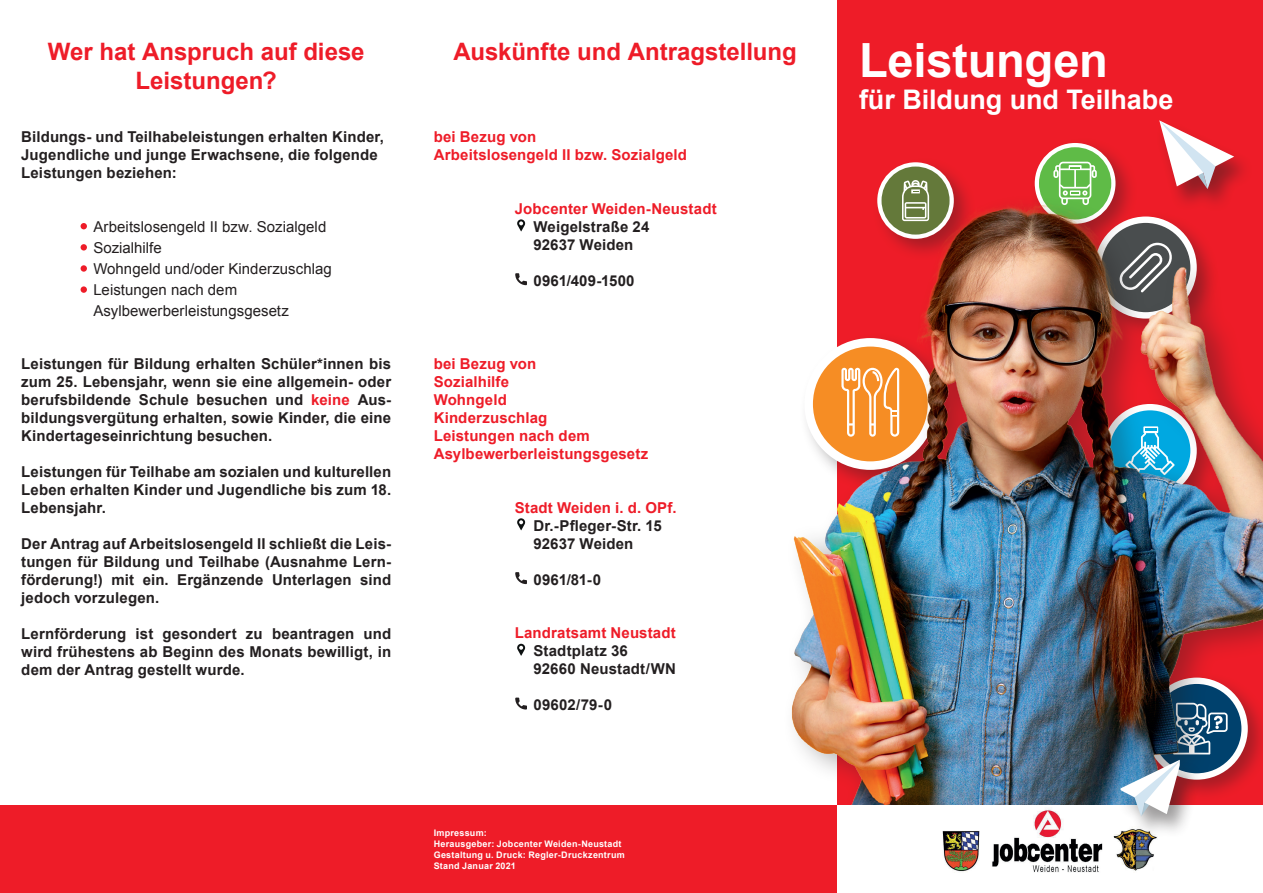
<style>
.page{position:relative;width:1263px;height:893px;background:#fff}
.page>*{position:absolute;margin:0;border:0;box-sizing:border-box;transform-origin:0 0}
.t1{font:700 47.1px "Arial";letter-spacing:-.005em;color:#fff}
.t2{font:700 27px "Arial";letter-spacing:-.005em;color:#fff}
.t3{font:700 24px/28.8px "Arial";color:#ee1c28;text-align:center}
.t4{font:700 15px/18px "Arial";letter-spacing:.01em;color:#231f20}
.t5{font:700 15px/18px "Arial";letter-spacing:.01em;color:#ee1c28}
.t6{font:15px/21px "Arial";letter-spacing:.005em;color:#231f20}
.t7{font:700 9px/10.8px "Arial";letter-spacing:.025em;color:#fff}
.s1{color:#ee1c28}
</style>
<div class="page">
<div style="left:838px;top:0;width:425px;height:893px;background:#ee1c28"></div>
<div style="left:0;top:806px;width:412px;height:87px;background:#ee1c28"></div>
<div style="left:412px;top:806px;width:426px;height:87px;background:#ee1c28"></div>
<img style="left:754px;top:125px;width:509px;height:681px">
<div style="left:1155px;top:121px;width:100px;height:93px;background:#231f20;opacity:.45"></div>
<svg style="left:1039px;top:120px;width:195px;height:192px"></svg>
<div style="left:838px;top:806px;width:425px;height:87px;background:#fff"></div>
<img style="left:942px;top:809px;width:212px;height:63px">
<div style="left:1116px;top:760px;width:86px;height:81px;background:#231f20;opacity:.45"></div>
<img style="left:1120px;top:684px;width:121px;height:132px">
<svg style="left:81px;top:223px;width:6px;height:6px"></svg>
<div style="left:81px;top:244px;width:6px;height:7px;background:#ee1c28;border-radius:50%"></div>
<div style="left:81px;top:265px;width:6px;height:7px;background:#ee1c28;border-radius:50%"></div>
<div style="left:81px;top:286px;width:6px;height:7px;background:#ee1c28;border-radius:50%"></div>
<svg style="left:517px;top:518px;width:8px;height:12px"></svg>
<svg style="left:515px;top:572px;width:12px;height:12px"></svg>
<svg style="left:517px;top:644px;width:8px;height:12px"></svg>
<svg style="left:515px;top:698px;width:12px;height:11px"></svg>
<svg style="left:517px;top:219px;width:8px;height:12px"></svg>
<svg style="left:515px;top:273px;width:12px;height:12px"></svg>
<h3 class="t3" style="left:48px;top:38px;width:318px">Wer hat Anspruch auf diese<br>Leistungen?</h3>
<p class="t4" style="left:21px;top:128px;width:364px">Bildungs- und Teilhabeleistungen erhalten Kinder,<br>Jugendliche und junge Erwachsene, die folgende<br>Leistungen beziehen:</p>
<p class="t6" style="left:93px;top:216px;width:240px">Arbeitslosengeld II bzw. Sozialgeld<br>Sozialhilfe<br>Wohngeld und/oder Kinderzuschlag<br>Leistungen nach dem<br>Asylbewerberleistungsgesetz</p>
<p class="t4" style="left:21px;top:355px;width:371px;text-align:justify">Leistungen für Bildung erhalten Schüler*innen bis zum 25. Lebensjahr, wenn sie eine allgemein- oder berufsbildende Schule besuchen und <span class="s1">keine</span> Aus&shy;bildungsvergütung erhalten, sowie Kinder, die eine Kindertageseinrichtung besuchen.</p>
<p class="t4" style="left:21px;top:463px;width:371px;text-align:justify">Leistungen für Teilhabe am sozialen und kulturellen Leben erhalten Kinder und Jugendliche bis zum 18.<br>Lebensjahr.</p>
<p class="t4" style="left:21px;top:535px;width:371px;text-align:justify">Der Antrag auf Arbeitslosengeld II schließt die Leis&shy;tungen für Bildung und Teilhabe (Ausnahme Lern&shy;förderung!) mit ein. Ergänzende Unterlagen sind jedoch vorzulegen.</p>
<p class="t4" style="left:21px;top:625px;width:371px;text-align:justify">Lernförderung ist gesondert zu beantragen und wird frühestens ab Beginn des Monats bewilligt, in dem der Antrag gestellt wurde.</p>
<h3 class="t3" style="left:453px;top:38px;width:345px">Auskünfte und Antragstellung</h3>
<p class="t5" style="left:434px;top:128px;width:255px">bei Bezug von<br>Arbeitslosengeld II bzw. Sozialgeld</p>
<p class="t5" style="left:515px;top:200px;width:203px">Jobcenter Weiden-Neustadt</p>
<p class="t4" style="left:533px;top:218px;width:117px">Weigelstraße 24<br>92637 Weiden</p>
<p class="t4" style="left:533px;top:272px;width:103px">0961/409-1500</p>
<p class="t5" style="left:434px;top:355px;width:216px">bei Bezug von<br>Sozialhilfe<br>Wohngeld<br>Kinderzuschlag<br>Leistungen nach dem<br>Asylbewerberleistungsgesetz</p>
<p class="t5" style="left:515px;top:499px;width:163px">Stadt Weiden i. d. OPf.</p>
<p class="t4" style="left:533px;top:517px;width:130px">Dr.-Pfleger-Str. 15<br>92637 Weiden</p>
<p class="t4" style="left:533px;top:571px;width:69px">0961/81-0</p>
<p class="t5" style="left:515px;top:624px;width:163px">Landratsamt Neustadt</p>
<p class="t4" style="left:533px;top:642px;width:144px">Stadtplatz 36<br>92660 Neustadt/WN</p>
<p class="t4" style="left:533px;top:696px;width:80px">09602/79-0</p>
<p class="t7" style="left:434px;top:828px;width:193px">Impressum:<br>Herausgeber: Jobcenter Weiden-Neustadt<br>Gestaltung u. Druck: Regler-Druckzentrum<br>Stand Januar 2021</p>
<h1 class="t1" style="left:859px;top:29px;width:251px">Leistungen</h1>
<h2 class="t2" style="left:859px;top:82px;width:316px">für Bildung und Teilhabe</h2>
</div>
